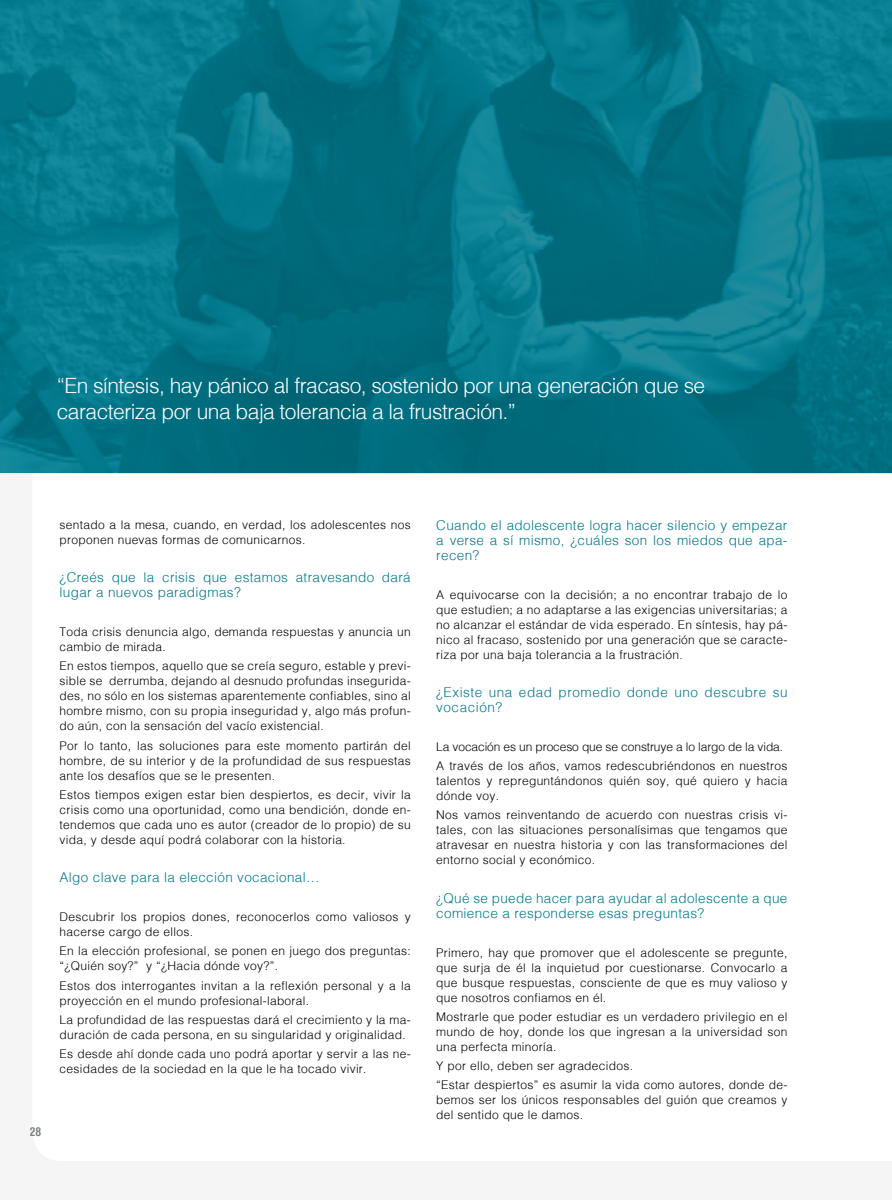
<style>
.page{position:relative;width:892px;height:1200px;background:#fff}
.page>*{position:absolute;margin:0;border:0;box-sizing:border-box;transform-origin:0 0}
.t1{font:300 21px/25.5px "Helvetica";letter-spacing:-.025em;color:#fff}
.t2{font:300 13.5px/15px "Helvetica";letter-spacing:.025em;color:#00778a}
.t3{font:300 12px/15px "Helvetica";letter-spacing:.025em;color:#000}
.t4{font:700 condensed 12px "Helvetica Rounded";color:#7e8184}
</style>
<div class="page">
<img style="left:0;top:0;width:891px;height:473px">
<h1 class="t1" style="left:57px;top:372px;width:649px">“En síntesis, hay pánico al fracaso, sostenido por una generación que se caracteriza por una baja tolerancia a la frustración.”</h1>
<p class="t3" style="left:60px;top:517px;width:352px">sentado a la mesa, cuando, en verdad, los adolescentes nos proponen nuevas formas de comunicarnos.</p>
<p class="t2" style="left:60px;top:569px;width:352px">¿Creés que la crisis que estamos atravesando dará lugar a nuevos paradigmas?</p>
<p class="t3" style="left:60px;top:624px;width:352px">Toda crisis denuncia algo, demanda respuestas y anuncia un cambio de mirada.</p>
<p class="t3" style="left:60px;top:658px;width:352px;text-align:justify">En estos tiempos, aquello que se creía seguro, estable y previ&shy;sible se derrumba, dejando al desnudo profundas insegurida&shy;des, no sólo en los sistemas aparentemente confiables, sino al hombre mismo, con su propia inseguridad y, algo más profun&shy;do aún, con la sensación del vacío existencial.</p>
<p class="t3" style="left:60px;top:737px;width:352px;text-align:justify">Por lo tanto, las soluciones para este momento partirán del hombre, de su interior y de la profundidad de sus respuestas ante los desafíos que se le presenten.</p>
<p class="t3" style="left:60px;top:786px;width:352px;text-align:justify">Estos tiempos exigen estar bien despiertos, es decir, vivir la crisis como una oportunidad, como una bendición, donde en&shy;tendemos que cada uno es autor (creador de lo propio) de su vida, y desde aquí podrá colaborar con la historia.</p>
<p class="t2" style="left:60px;top:869px;width:261px">Algo clave para la elección vocacional…</p>
<p class="t3" style="left:60px;top:908px;width:352px">Descubrir los propios dones, reconocerlos como valiosos y hacerse cargo de ellos.</p>
<p class="t3" style="left:60px;top:943px;width:352px">En la elección profesional, se ponen en juego dos preguntas: “¿Quién soy?” y “¿Hacia dónde voy?”.</p>
<p class="t3" style="left:60px;top:977px;width:352px">Estos dos interrogantes invitan a la reflexión personal y a la proyección en el mundo profesional-laboral.</p>
<p class="t3" style="left:60px;top:1011px;width:352px">La profundidad de las respuestas dará el crecimiento y la ma&shy;duración de cada persona, en su singularidad y originalidad.</p>
<p class="t3" style="left:60px;top:1045px;width:352px">Es desde ahí donde cada uno podrá aportar y servir a las ne&shy;cesidades de la sociedad en la que le ha tocado vivir.</p>
<p class="t4" style="left:30px;top:1124px;width:7px">28</p>
<p class="t2" style="left:436px;top:517px;width:352px;text-align:justify">Cuando el adolescente logra hacer silencio y empezar a verse a sí mismo, ¿cuáles son los miedos que apa&shy;recen?</p>
<p class="t3" style="left:436px;top:586px;width:352px;text-align:justify">A equivocarse con la decisión; a no encontrar trabajo de lo que estudien; a no adaptarse a las exigencias universitarias; a no alcanzar el estándar de vida esperado. En síntesis, hay pá&shy;nico al fracaso, sostenido por una generación que se caracte&shy;riza por una baja tolerancia a la frustración.</p>
<p class="t2" style="left:436px;top:684px;width:352px">¿Existe una edad promedio donde uno descubre su vocación?</p>
<p class="t3" style="left:436px;top:736px;width:352px;line-height:19.2px">La vocación es un proceso que se construye a lo largo de la vida.<br>A través de los años, vamos redescubriéndonos en nuestros</p>
<p class="t3" style="left:436px;top:773px;width:352px">talentos y repreguntándonos quién soy, qué quiero y hacia dónde voy.</p>
<p class="t3" style="left:436px;top:807px;width:352px;text-align:justify">Nos vamos reinventando de acuerdo con nuestras crisis vi&shy;tales, con las situaciones personalísimas que tengamos que atravesar en nuestra historia y con las transformaciones del entorno social y económico.</p>
<p class="t2" style="left:436px;top:890px;width:352px">¿Qué se puede hacer para ayudar al adolescente a que comience a responderse esas preguntas?</p>
<p class="t3" style="left:436px;top:944px;width:352px;text-align:justify">Primero, hay que promover que el adolescente se pregunte, que surja de él la inquietud por cuestionarse. Convocarlo a que busque respuestas, consciente de que es muy valioso y que nosotros confiamos en él.</p>
<p class="t3" style="left:436px;top:1008px;width:352px;text-align:justify">Mostrarle que poder estudiar es un verdadero privilegio en el mundo de hoy, donde los que ingresan a la universidad son una perfecta minoría.</p>
<p class="t3" style="left:436px;top:1055px;width:352px;line-height:19.2px">Y por ello, deben ser agradecidos.<br>“Estar despiertos” es asumir la vida como autores, donde de-</p>
<p class="t3" style="left:436px;top:1092px;width:352px">bemos ser los únicos responsables del guión que creamos y del sentido que le damos.</p>
</div>
